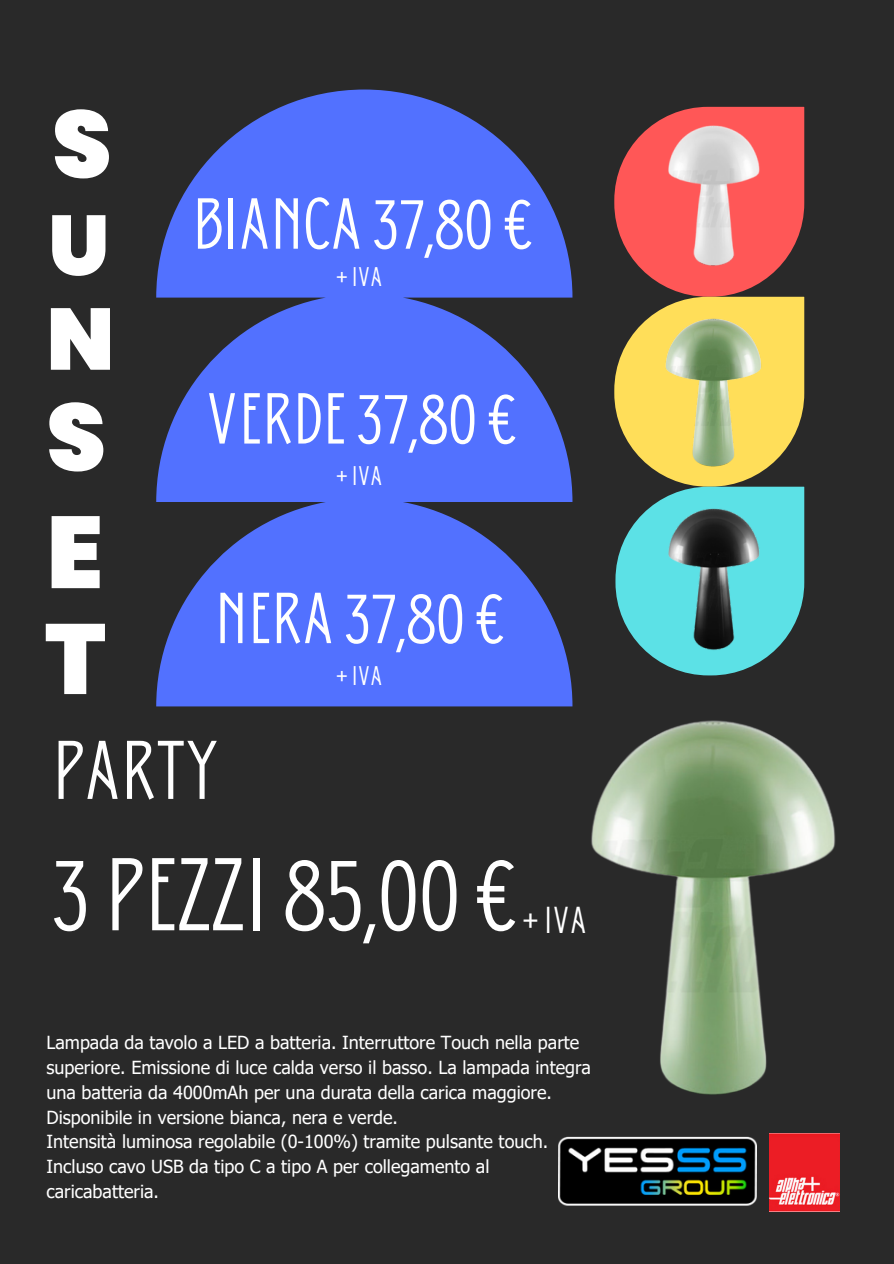
<style>
.page{position:relative;width:894px;height:1264px;background:#fff}
.page>*{position:absolute;margin:0;border:0;box-sizing:border-box;transform-origin:0 0}
.t1{font:103.05px "Donau Uppercase Neue";color:#fff}
.t2{font:900 101.7px "Poppins";color:#fff}
.t3{font:900 99.3px "Poppins";color:#fff}
.t4{font:900 95.25px "Poppins";color:#fff}
.t5{font:900 95.1px "Poppins";color:#fff}
.t6{font:900 87px "Poppins";color:#fff}
.t7{font:900 84.9px "Poppins";color:#fff}
.t8{font:82.95px "Donau Uppercase Neue";color:#fff}
.t9{font:72px "Donau Uppercase Neue";color:#fff}
.t10{font:37.5px "Donau Uppercase Neue";color:#fff}
.t11{font:27px "Donau Uppercase Neue";color:#fff}
.t12{font:18px/24.8px "Tahoma";color:#fff}
</style>
<div class="page">
<div style="left:0;top:0;width:893px;height:1263px;background:#292929"></div>
<svg style="left:156px;top:89px;width:416px;height:617px;fill:#5271ff"></svg>
<svg style="left:614px;top:161px;width:190px;height:458px"></svg>
<img style="left:623px;top:107px;width:181px;height:182px">
<img style="left:623px;top:490px;width:181px;height:181px">
<img style="left:618px;top:300px;width:187px;height:190px">
<img style="left:470px;top:671px;width:370px;height:485px">
<img style="left:769px;top:1133px;width:70px;height:78px">
<img style="left:558px;top:1128px;width:198px;height:78px">
<p class="t5" style="left:52px;top:78px;width:61px">S</p>
<p class="t7" style="left:48px;top:186px;width:63px">U</p>
<p class="t6" style="left:46px;top:278px;width:69px">N</p>
<p class="t4" style="left:46px;top:371px;width:61px">S</p>
<p class="t2" style="left:46px;top:481px;width:58px">E</p>
<p class="t3" style="left:45px;top:589px;width:63px">T</p>
<p class="t9" style="left:192px;top:179px;width:341px">BIANCA 37,80€</p>
<p class="t11" style="left:336px;top:260px;width:45px">+IVA</p>
<p class="t9" style="left:205px;top:374px;width:312px">VERDE37,80€</p>
<p class="t11" style="left:336px;top:459px;width:45px">+IVA</p>
<p class="t9" style="left:215px;top:573px;width:291px">NERA 37,80€</p>
<p class="t11" style="left:336px;top:659px;width:45px">+IVA</p>
<p class="t8" style="left:52px;top:718px;width:164px">PARTY</p>
<p class="t1" style="left:52px;top:830px;width:466px">3PEZZI 85,00 €</p>
<p class="t10" style="left:522px;top:896px;width:63px">+IVA</p>
<p class="t12" style="left:46px;top:1029px;width:546px">Lampada da tavolo a LED a batteria. Interruttore Touch nella parte superiore. Emissione di luce calda verso il basso. La lampada integra una batteria da 4000mAh per una durata della carica maggiore.<br>Disponibile in versione bianca, nera e verde.</p>
<p class="t12" style="left:46px;top:1128px;width:503px">Intensità luminosa regolabile (0-100%) tramite pulsante touch.<br>Incluso cavo USB da tipo C a tipo A per collegamento al caricabatteria.</p>
</div>
